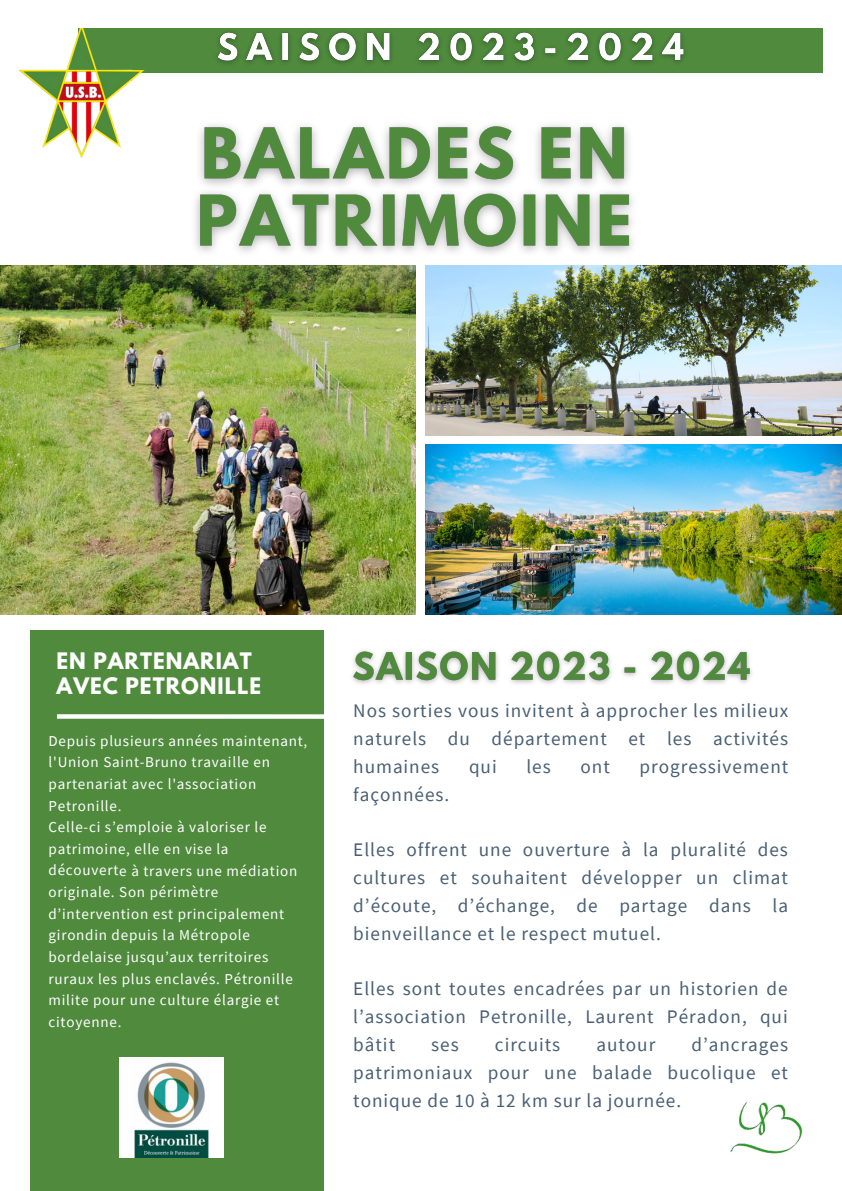
<style>
.page{position:relative;width:842px;height:1191px;background:#fff}
.page>*{position:absolute;margin:0;border:0;box-sizing:border-box;transform-origin:0 0}
.t1{font:700 20.2px/24.7px "League Spartan";letter-spacing:.05em;color:#fff}
.t2{font:19.2px/27.8px "Source Sans Pro";letter-spacing:.05em;color:#495f74;text-align:justify}
.t3{font:15.1px/21.6px "Source Sans Pro";letter-spacing:.05em;color:#fff}
</style>
<div class="page">
<img style="left:0;top:265px;width:415px;height:349px">
<img style="left:426px;top:265px;width:416px;height:170px">
<img style="left:426px;top:444px;width:416px;height:170px">
<img style="left:180px;top:124px;width:471px;height:162px">
<img style="left:352px;top:650px;width:400px;height:34px">
<div style="left:30px;top:630px;width:293px;height:560px;background:#4f8a3d"></div>
<svg style="left:57px;top:714px;width:267px;height:4px"></svg>
<div style="left:78px;top:28px;width:745px;height:45px;background:#4f8a3d"></div>
<img style="left:217px;top:32px;width:468px;height:32px">
<img style="left:19px;top:28px;width:126px;height:130px">
<img style="left:119px;top:1057px;width:105px;height:100px">
<img style="left:730px;top:1102px;width:73px;height:52px">
<p class="t1" style="left:57px;top:651px;width:206px">EN PARTENARIAT<br>AVEC PETRONILLE</p>
<p class="t3" style="left:49px;top:729px;width:260px">Depuis plusieurs années maintenant, l'Union Saint-Bruno travaille en partenariat avec l'association<br>Petronille.</p>
<p class="t3" style="left:48px;top:816px;width:250px">Celle-ci s’emploie à valoriser le patrimoine, elle en vise la découverte à travers une médiation originale. Son périmètre d’intervention est principalement girondin depuis la Métropole bordelaise jusqu’aux territoires ruraux les plus enclavés. Pétronille milite pour une culture élargie et citoyenne.</p>
<p class="t2" style="left:353px;top:696px;width:437px">Nos sorties vous invitent à approcher les milieux naturels du département et les activités humaines</p>
<p class="t2" style="left:469px;top:752px;width:29px">qui</p>
<p class="t2" style="left:526px;top:752px;width:26px">les</p>
<p class="t2" style="left:581px;top:752px;width:31px">ont</p>
<p class="t2" style="left:640px;top:752px;width:150px">progressivement</p>
<p class="t2" style="left:353px;top:779px;width:97px">façonnées.</p>
<p class="t2" style="left:353px;top:835px;width:436px">Elles offrent une ouverture à la pluralité des cultures et souhaitent développer un climat d’écoute, d’échange, de partage dans la bienveillance et le respect mutuel.</p>
<p class="t2" style="left:353px;top:974px;width:436px">Elles sont toutes encadrées par un historien de l’association Petronille, Laurent Péradon, qui bâtit</p>
<p class="t2" style="left:353px;top:1030px;width:436px;text-indent:338px">d’ancrages patrimoniaux pour une balade bucolique et tonique de 10 à 12 km sur la journée.</p>
<p class="t2" style="left:431px;top:1030px;width:29px">ses</p>
<p class="t2" style="left:495px;top:1030px;width:67px">circuits</p>
<p class="t2" style="left:596px;top:1030px;width:60px">autour</p>
</div>
